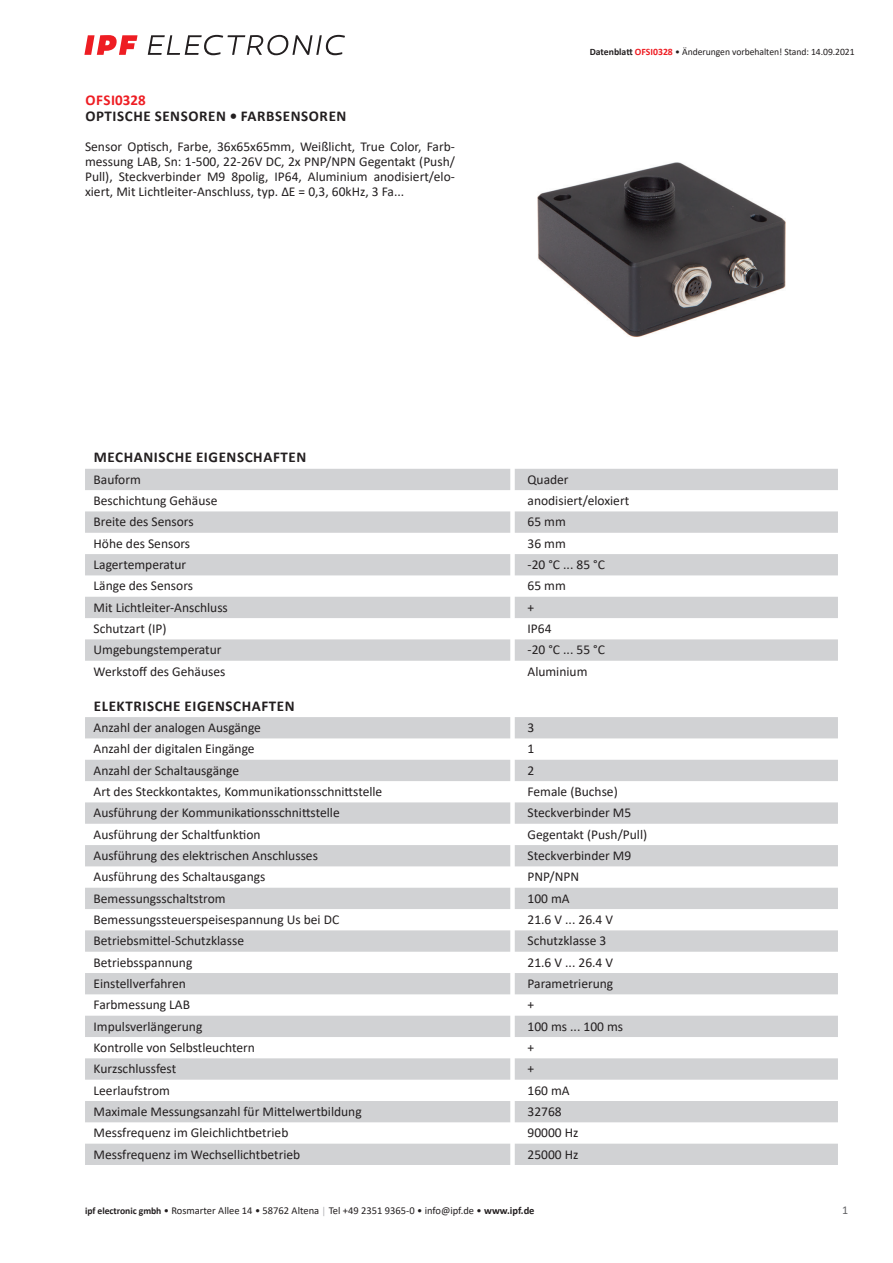
<style>
.page{position:relative;width:893px;height:1263px;background:#fff}
.page>*{position:absolute;margin:0;border:0;box-sizing:border-box;transform-origin:0 0}
.t1{font:700 15px "Calibri";letter-spacing:.04em;color:#231f20}
.t2{font:700 15px "Calibri";letter-spacing:.02em;color:#ee1d23}
.t3{font:13.5px/15px "Calibri";color:#231f20;text-align:justify}
.t4{font:12px "Calibri";color:#636366}
.t5{font:10.5px "Calibri";color:#231f20}
.t6{font:9.75px "Calibri";letter-spacing:-.005em;color:#231f20}
.s1{font-weight:700}
.s2{font-weight:700;color:#ee1d23}
.s3{font-weight:700;font-size:9.75px}
.s4{font-size:9.75px;color:#a8a9ad}
</style>
<div class="page">
<svg style="left:148px;top:35px;width:197px;height:20px"></svg>
<svg style="left:84px;top:35px;width:54px;height:20px"></svg>
<svg style="left:85px;top:469px;width:753px;height:192px;fill:#d1d2d4"></svg>
<svg style="left:85px;top:717px;width:753px;height:448px;fill:#d2d3d5"></svg>
<img style="left:537px;top:162px;width:248px;height:175px">
<p class="t2" style="left:85px;top:89px;width:62px">OFSI0328</p>
<p class="t1" style="left:85px;top:106px;width:263px">OPTISCHE SENSOREN • FARBSENSOREN</p>
<p class="t3" style="left:85px;top:139px;width:371px">Sensor Optisch, Farbe, 36x65x65mm, Weißlicht, True Color, Farb&shy;messung LAB, Sn: 1-500, 22-26V DC, 2x PNP/NPN Gegentakt (Push/ Pull), Steckverbinder M9 8polig, IP64, Aluminium anodisiert/elo&shy;xiert, Mit Lichtleiter-Anschluss, typ. ΔΕ = 0,3, 60kHz, 3 Fa...</p>
<p class="t6" style="left:590px;top:45px;width:266px"><span class="s1">Datenblatt</span> <span class="s2">OFSI0328</span> • Änderungen vorbehalten! Stand: 14.09.2021</p>
<p class="t1" style="left:94px;top:447px;width:214px">MECHANISCHE EIGENSCHAFTEN</p>
<p class="t3" style="left:94px;top:471px;width:49px">Bauform</p>
<p class="t3" style="left:527px;top:471px;width:43px">Quader</p>
<p class="t3" style="left:94px;top:493px;width:125px">Beschichtung Gehäuse</p>
<p class="t3" style="left:527px;top:493px;width:103px">anodisiert/eloxiert</p>
<p class="t3" style="left:94px;top:514px;width:102px">Breite des Sensors</p>
<p class="t3" style="left:527px;top:514px;width:40px">65 mm</p>
<p class="t3" style="left:94px;top:535px;width:98px">Höhe des Sensors</p>
<p class="t3" style="left:527px;top:535px;width:40px">36 mm</p>
<p class="t3" style="left:94px;top:557px;width:94px">Lagertemperatur</p>
<p class="t3" style="left:527px;top:557px;width:79px">-20 °C ... 85 °C</p>
<p class="t3" style="left:94px;top:578px;width:101px">Länge des Sensors</p>
<p class="t3" style="left:527px;top:578px;width:40px">65 mm</p>
<p class="t3" style="left:94px;top:599px;width:136px">Mit Lichtleiter-Anschluss</p>
<p class="t3" style="left:527px;top:599px;width:8px">+</p>
<p class="t3" style="left:94px;top:621px;width:75px">Schutzart (IP)</p>
<p class="t3" style="left:527px;top:621px;width:26px">IP64</p>
<p class="t3" style="left:94px;top:642px;width:129px">Umgebungstemperatur</p>
<p class="t3" style="left:527px;top:642px;width:79px">-20 °C ... 55 °C</p>
<p class="t3" style="left:94px;top:663px;width:133px">Werkstoff des Gehäuses</p>
<p class="t3" style="left:527px;top:663px;width:61px">Aluminium</p>
<p class="t1" style="left:94px;top:695px;width:202px">ELEKTRISCHE EIGENSCHAFTEN</p>
<p class="t3" style="left:94px;top:720px;width:169px">Anzahl der analogen Ausgänge</p>
<p class="t3" style="left:527px;top:720px;width:8px">3</p>
<p class="t3" style="left:94px;top:741px;width:163px">Anzahl der digitalen Eingänge</p>
<p class="t3" style="left:527px;top:741px;width:8px">1</p>
<p class="t3" style="left:94px;top:762px;width:147px">Anzahl der Schaltausgänge</p>
<p class="t3" style="left:527px;top:762px;width:8px">2</p>
<p class="t3" style="left:94px;top:784px;width:290px">Art des Steckkontaktes, Kommunikationsschnittstelle</p>
<p class="t3" style="left:527px;top:784px;width:92px">Female (Buchse)</p>
<p class="t3" style="left:94px;top:805px;width:248px">Ausführung der Kommunikationsschnittstelle</p>
<p class="t3" style="left:527px;top:805px;width:105px">Steckverbinder M5</p>
<p class="t3" style="left:94px;top:826px;width:169px">Ausführung der Schaltfunktion</p>
<p class="t3" style="left:527px;top:826px;width:121px">Gegentakt (Push/Pull)</p>
<p class="t3" style="left:94px;top:848px;width:226px">Ausführung des elektrischen Anschlusses</p>
<p class="t3" style="left:527px;top:848px;width:105px">Steckverbinder M9</p>
<p class="t3" style="left:94px;top:869px;width:173px">Ausführung des Schaltausgangs</p>
<p class="t3" style="left:527px;top:869px;width:53px">PNP/NPN</p>
<p class="t3" style="left:94px;top:890px;width:134px">Bemessungsschaltstrom</p>
<p class="t3" style="left:527px;top:890px;width:44px">100 mA</p>
<p class="t3" style="left:94px;top:912px;width:247px">Bemessungssteuerspeisespannung Us bei DC</p>
<p class="t3" style="left:527px;top:912px;width:87px">21.6 V ... 26.4 V</p>
<p class="t3" style="left:94px;top:933px;width:152px">Betriebsmittel-Schutzklasse</p>
<p class="t3" style="left:527px;top:933px;width:80px">Schutzklasse 3</p>
<p class="t3" style="left:94px;top:954px;width:100px">Betriebsspannung</p>
<p class="t3" style="left:527px;top:954px;width:87px">21.6 V ... 26.4 V</p>
<p class="t3" style="left:94px;top:976px;width:94px">Einstellverfahren</p>
<p class="t3" style="left:527px;top:976px;width:87px">Parametrierung</p>
<p class="t3" style="left:94px;top:997px;width:98px">Farbmessung LAB</p>
<p class="t3" style="left:527px;top:997px;width:8px">+</p>
<p class="t3" style="left:94px;top:1018px;width:110px">Impulsverlängerung</p>
<p class="t3" style="left:527px;top:1018px;width:97px">100 ms ... 100 ms</p>
<p class="t3" style="left:94px;top:1040px;width:163px">Kontrolle von Selbstleuchtern</p>
<p class="t3" style="left:527px;top:1040px;width:8px">+</p>
<p class="t3" style="left:94px;top:1061px;width:84px">Kurzschlussfest</p>
<p class="t3" style="left:527px;top:1061px;width:8px">+</p>
<p class="t3" style="left:94px;top:1082px;width:78px">Leerlaufstrom</p>
<p class="t3" style="left:527px;top:1082px;width:44px">160 mA</p>
<p class="t3" style="left:94px;top:1104px;width:270px">Maximale Messungsanzahl für Mittelwertbildung</p>
<p class="t3" style="left:527px;top:1104px;width:36px">32768</p>
<p class="t3" style="left:94px;top:1125px;width:196px">Messfrequenz im Gleichlichtbetrieb</p>
<p class="t3" style="left:527px;top:1125px;width:53px">90000 Hz</p>
<p class="t3" style="left:94px;top:1146px;width:208px">Messfrequenz im Wechsellichtbetrieb</p>
<p class="t3" style="left:527px;top:1146px;width:53px">25000 Hz</p>
<p class="t5" style="left:85px;top:1203px;width:451px"><span class="s3">ipf electronic gmbh</span> • Rosmarter Allee 14 • 58762 Altena <span class="s4">│</span> Tel +49 2351 9365-0 • info@ipf.de • <span class="s1">www.ipf.de</span></p>
<p class="t4" style="left:842px;top:1201px;width:8px">1</p>
</div>
